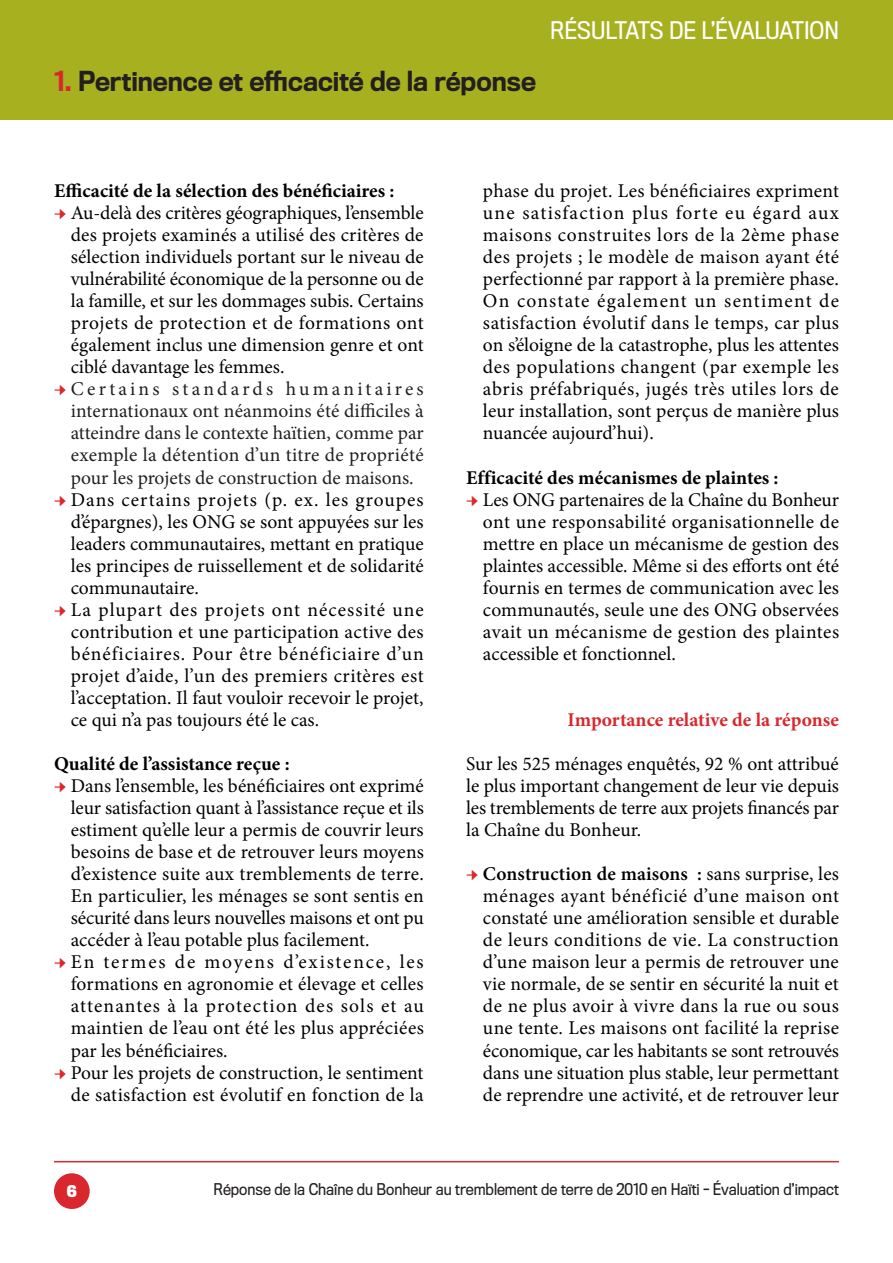
<style>
.page{position:relative;width:893px;height:1263px;background:#fff}
.page>*{position:absolute;margin:0;border:0;box-sizing:border-box;transform-origin:0 0}
.t1{font:500 25.5px "Titling Gothic FB Narrow";color:#231f20}
.t2{font:22.5px "Titling Gothic FB Narrow";color:#fff}
.t3{font:19.5px/22px "Minion Pro";color:#000;text-align:justify}
.t4{font:19.5px/22px "Minion Pro";color:#231f20;text-align:justify}
.t5{font:700 19.5px "Minion Pro";letter-spacing:.005em;color:#000}
.t6{font:700 19.5px "Minion Pro";letter-spacing:.005em;color:#d9272e}
.t7{font:15px "Titling Gothic FB Narrow";color:#231f20}
.t8{font:700 15px "Titling Gothic FB Narrow";color:#fff}
.s1{color:#d9272e}
.s2{color:#dc272d}
.s3{font-weight:600}
</style>
<div class="page">
<div style="left:0;top:0;width:893px;height:119px;background:#a7b120"></div>
<hr style="left:54px;top:1161px;width:785px;height:1px;background:#d9272e">
<div style="left:54px;top:1173px;width:36px;height:36px;background:#d9272e;border-radius:50%"></div>
<p class="t1" style="left:54px;top:67px;width:483px"><span class="s1">1.</span> Pertinence et efficacité de la réponse</p>
<p class="t2" style="left:550px;top:18px;width:290px">RÉSULTATS DE L’ÉVALUATION</p>
<p class="t5" style="left:54px;top:177px;width:342px">Efficacité de la sélection des bénéficiaires :</p>
<p class="t3" style="left:71px;top:202px;width:355px;text-indent:-17px"><span class="s2">→</span> Au-delà des critères géographiques, l’ensemble des projets examinés a utilisé des critères de sélection individuels portant sur le niveau de vulnérabilité économique de la personne ou de la famille, et sur les dommages subis. Certains projets de protection et de formations ont également inclus une dimension genre et ont ciblé davantage les femmes.</p>
<p class="t4" style="left:71px;top:378px;width:355px;text-indent:-17px"><span class="s2">→</span>Certains standards humanitaires internationaux ont néanmoins été difficiles à atteindre dans le contexte haïtien, comme par exemple la détention d’un titre de propriété pour les projets de construction de maisons.</p>
<p class="t3" style="left:71px;top:488px;width:354px;text-indent:-17px"><span class="s2">→</span> Dans certains projets (p. ex. les groupes d’épargnes), les ONG se sont appuyées sur les leaders communautaires, mettant en pratique les principes de ruissellement et de solidarité communautaire.</p>
<p class="t3" style="left:71px;top:599px;width:355px;text-indent:-17px"><span class="s2">→</span> La plupart des projets ont nécessité une contribution et une participation active des bénéficiaires. Pour être bénéficiaire d’un projet d’aide, l’un des premiers critères est l’acceptation. Il faut vouloir recevoir le projet, ce qui n’a pas toujours été le cas.</p>
<p class="t5" style="left:54px;top:750px;width:237px">Qualité de l’assistance reçue :</p>
<p class="t3" style="left:71px;top:775px;width:355px;text-indent:-17px"><span class="s2">→</span> Dans l’ensemble, les bénéficiaires ont exprimé leur satisfaction quant à l’assistance reçue et ils estiment qu’elle leur a permis de couvrir leurs besoins de base et de retrouver leurs moyens d’existence suite aux tremblements de terre.<br>En particulier, les ménages se sont sentis en sécurité dans leurs nouvelles maisons et ont pu accéder à l’eau potable plus facilement.</p>
<p class="t3" style="left:71px;top:951px;width:355px;text-indent:-17px"><span class="s2">→</span> En termes de moyens d’existence, les formations en agronomie et élevage et celles attenantes à la protection des sols et au maintien de l’eau ont été les plus appréciées par les bénéficiaires.</p>
<p class="t3" style="left:54px;top:1061px;width:371px;text-align:right"><span class="s2">→</span> Pour les projets de construction, le sentiment de satisfaction est évolutif en fonction de la</p>
<p class="t3" style="left:483px;top:180px;width:358px">phase du projet. Les bénéficiaires expriment une satisfaction plus forte eu égard aux maisons construites lors de la 2ème phase des projets ; le modèle de maison ayant été perfectionné par rapport à la première phase.<br>On constate également un sentiment de satisfaction évolutif dans le temps, car plus on s’éloigne de la catastrophe, plus les attentes des populations changent (par exemple les abris préfabriqués, jugés très utiles lors de leur installation, sont perçus de manière plus nuancée aujourd’hui).</p>
<p class="t5" style="left:466px;top:463px;width:314px">Efficacité des mécanismes de plaintes :</p>
<p class="t3" style="left:483px;top:488px;width:358px;text-indent:-17px"><span class="s2">→</span> Les ONG partenaires de la Chaîne du Bonheur ont une responsabilité organisationnelle de mettre en place un mécanisme de gestion des plaintes accessible. Même si des efforts ont été fournis en termes de communication avec les communautés, seule une des ONG observées avait un mécanisme de gestion des plaintes accessible et fonctionnel.</p>
<p class="t6" style="left:568px;top:706px;width:273px">Importance relative de la réponse</p>
<p class="t3" style="left:466px;top:753px;width:374px">Sur les 525 ménages enquêtés, 92 % ont attribué le plus important changement de leur vie depuis les tremblements de terre aux projets financés par la Chaîne du Bonheur.</p>
<p class="t3" style="left:483px;top:863px;width:358px;text-indent:-17px"><span class="s2">→</span> <span class="s3">Construction de maisons :</span> sans surprise, les ménages ayant bénéficié d’une maison ont constaté une amélioration sensible et durable de leurs conditions de vie. La construction d’une maison leur a permis de retrouver une vie normale, de se sentir en sécurité la nuit et de ne plus avoir à vivre dans la rue ou sous une tente. Les maisons ont facilité la reprise économique, car les habitants se sont retrouvés dans une situation plus stable, leur permettant de reprendre une activité, et de retrouver leur</p>
<p class="t8" style="left:67px;top:1183px;width:12px">6</p>
<p class="t7" style="left:213px;top:1180px;width:627px">Réponse de la Chaîne du Bonheur au tremblement de terre de 2010 en Haïti - Évaluation d’impact</p>
</div>
